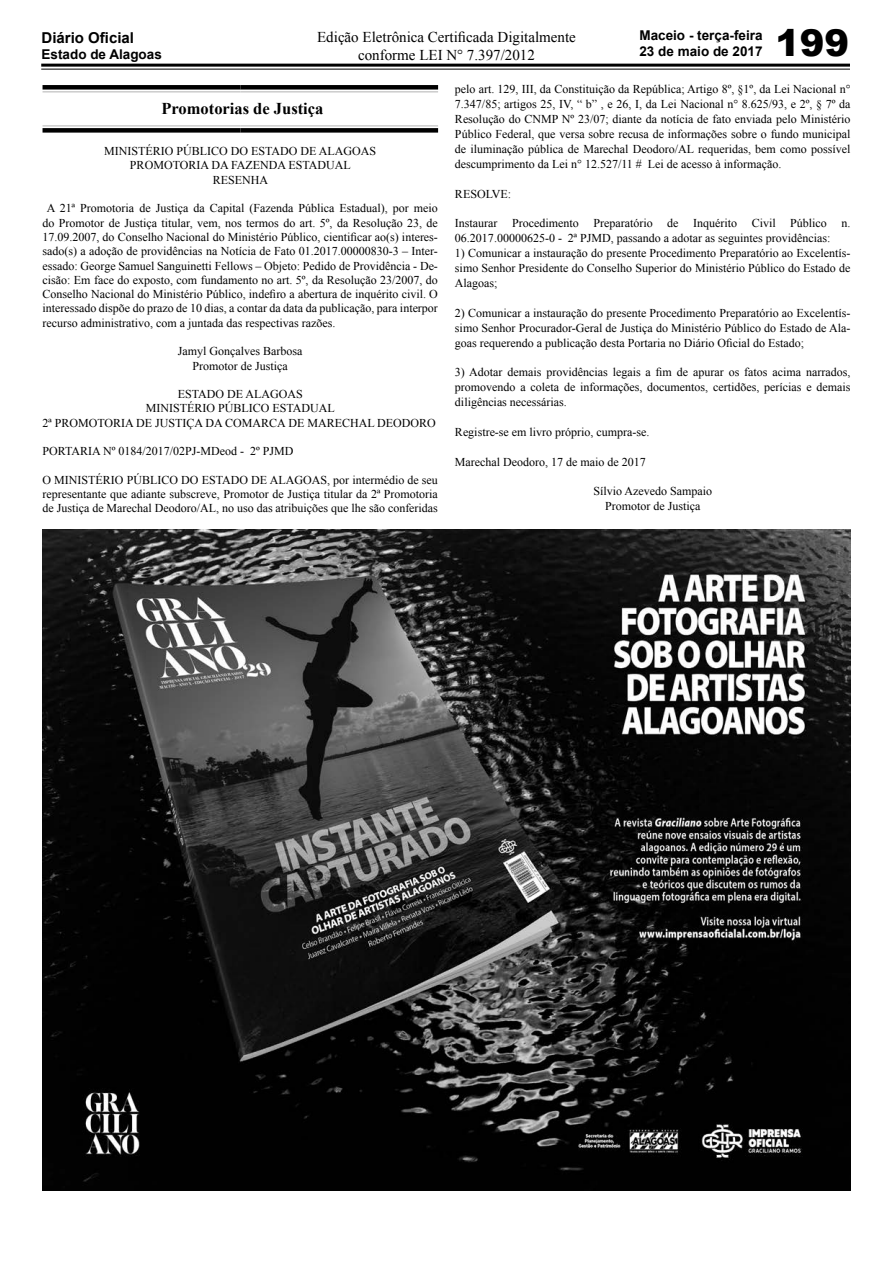
<style>
.page{position:relative;width:893px;height:1263px;background:#fff}
.page>*{position:absolute;margin:0;border:0;box-sizing:border-box;transform-origin:0 0}
.t1{font:900 36.9px "Arial";color:#000}
.t2{font:700 16.5px "Times New Roman";color:#000}
.t3{font:15px/18px "Times New Roman";color:#000;text-align:center}
.t4{font:700 15px "Arial";color:#000}
.t5{font:700 13.5px/16.2px "Arial";color:#000}
.t6{font:12px/14.2px "Times New Roman";color:#000;text-align:justify}
</style>
<div class="page">
<hr style="left:41px;top:64px;width:808px;height:3px;background:#000">
<hr style="left:41px;top:69px;width:808px;height:1px;background:#000">
<div style="left:43px;top:85px;width:197px;height:5px;background:#000"></div>
<div style="left:240px;top:85px;width:198px;height:5px;background:#000"></div>
<hr style="left:240px;top:125px;width:198px;height:2px;background:#ccc">
<hr style="left:43px;top:91px;width:197px;height:2px;background:#ccc">
<hr style="left:240px;top:91px;width:198px;height:2px;background:#ccc">
<hr style="left:43px;top:125px;width:197px;height:2px;background:#ccc">
<div style="left:43px;top:128px;width:197px;height:5px;background:#000"></div>
<div style="left:240px;top:128px;width:198px;height:5px;background:#000"></div>
<img style="left:43px;top:529px;width:807px;height:662px">
<p class="t4" style="left:42px;top:28px;width:94px">Diário Oficial</p>
<p class="t5" style="left:42px;top:47px;width:122px">Estado de Alagoas</p>
<p class="t3" style="left:317px;top:28px;width:260px">Edição Eletrônica Certificada Digitalmente conforme LEI N° 7.397/2012</p>
<p class="t5" style="left:639px;top:27px;width:125px">Maceio - terça-feira<br>23 de maio de 2017</p>
<h1 class="t1" style="left:775px;top:16px;width:75px">199</h1>
<h2 class="t2" style="left:161px;top:97px;width:163px">Promotorias de Justiça</h2>
<p class="t6" style="left:104px;top:144px;width:274px;text-align:center">MINISTÉRIO PÚBLICO DO ESTADO DE ALAGOAS<br>PROMOTORIA DA FAZENDA ESTADUAL<br>RESENHA</p>
<p class="t6" style="left:43px;top:201px;width:397px;text-indent:4px">A 21ª Promotoria de Justiça da Capital (Fazenda Pública Estadual), por meio do Promotor de Justiça titular, vem, nos termos do art. 5º, da Resolução 23, de 17.09.2007, do Conselho Nacional do Ministério Público, cientificar ao(s) interes&shy;sado(s) a adoção de providências na Notícia de Fato 01.2017.00000830-3 – Inter&shy;essado: George Samuel Sanguinetti Fellows – Objeto: Pedido de Providência - De&shy;cisão: Em face do exposto, com fundamento no art. 5º, da Resolução 23/2007, do Conselho Nacional do Ministério Público, indefiro a abertura de inquérito civil. O interessado dispõe do prazo de 10 dias, a contar da data da publicação, para interpor recurso administrativo, com a juntada das respectivas razões.</p>
<p class="t6" style="left:178px;top:344px;width:126px;text-align:center">Jamyl Gonçalves Barbosa<br>Promotor de Justiça</p>
<p class="t6" style="left:43px;top:387px;width:395px;text-align:center">ESTADO DE ALAGOAS<br>MINISTÉRIO PÚBLICO ESTADUAL<br>2ª PROMOTORIA DE JUSTIÇA DA COMARCA DE MARECHAL DEODORO</p>
<p class="t6" style="left:43px;top:444px;width:253px">PORTARIA Nº 0184/2017/02PJ-MDeod - 2º PJMD</p>
<p class="t6" style="left:43px;top:472px;width:397px">O MINISTÉRIO PÚBLICO DO ESTADO DE ALAGOAS, por intermédio de seu representante que adiante subscreve, Promotor de Justiça titular da 2ª Promotoria de Justiça de Marechal Deodoro/AL, no uso das atribuições que lhe são conferidas</p>
<p class="t6" style="left:455px;top:82px;width:397px;line-height:14.9px">pelo art. 129, III, da Constituição da República; Artigo 8º, §1º, da Lei Nacional n° 7.347/85; artigos 25, IV, “ b” , e 26, I, da Lei Nacional n° 8.625/93, e 2º, § 7º da Resolução do CNMP Nº 23/07; diante da notícia de fato enviada pelo Ministério Público Federal, que versa sobre recusa de informações sobre o fundo municipal de iluminação pública de Marechal Deodoro/AL requeridas, bem como possível descumprimento da Lei n° 12.527/11 # Lei de acesso à informação.</p>
<p class="t6" style="left:455px;top:186px;width:58px">RESOLVE:</p>
<p class="t6" style="left:455px;top:216px;width:397px;line-height:14.9px">Instaurar Procedimento Preparatório de Inquérito Civil Público n.<br>06.2017.00000625-0 - 2ª PJMD, passando a adotar as seguintes providências:</p>
<p class="t6" style="left:455px;top:246px;width:397px;line-height:14.9px">1) Comunicar a instauração do presente Procedimento Preparatório ao Excelentís&shy;simo Senhor Presidente do Conselho Superior do Ministério Público do Estado de Alagoas;</p>
<p class="t6" style="left:455px;top:305px;width:397px;line-height:14.9px">2) Comunicar a instauração do presente Procedimento Preparatório ao Excelentís&shy;simo Senhor Procurador-Geral de Justiça do Ministério Público do Estado de Ala&shy;goas requerendo a publicação desta Portaria no Diário Oficial do Estado;</p>
<p class="t6" style="left:455px;top:365px;width:397px;line-height:14.9px">3) Adotar demais providências legais a fim de apurar os fatos acima narrados, promovendo a coleta de informações, documentos, certidões, perícias e demais diligências necessárias.</p>
<p class="t6" style="left:455px;top:425px;width:196px">Registre-se em livro próprio, cumpra-se.</p>
<p class="t6" style="left:455px;top:454px;width:192px">Marechal Deodoro, 17 de maio de 2017</p>
<p class="t6" style="left:593px;top:484px;width:120px;line-height:14.9px;text-align:center">Sílvio Azevedo Sampaio<br>Promotor de Justiça</p>
</div>
